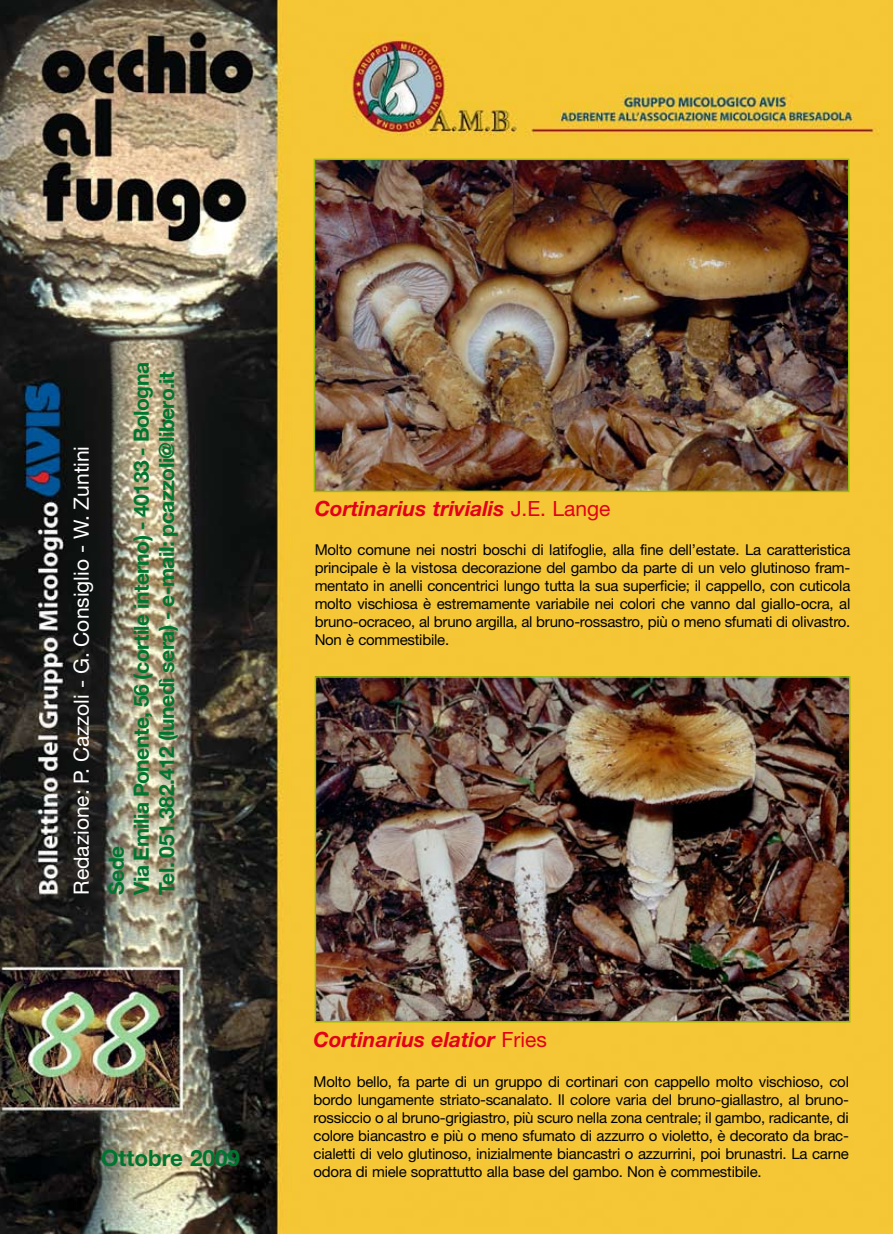
<style>
.page{position:relative;width:893px;height:1234px;background:#fff}
.page>*{position:absolute;margin:0;border:0;box-sizing:border-box;transform-origin:0 0}
.t1{font:700 22.5px "Helvetica Neue";color:#007530}
.t2{font:700 21px/25.2px "Helvetica Neue";letter-spacing:-.025em;color:#007530}
.t3{font:italic 700 21px "Helvetica Neue";color:#e2001a}
.t4{font:21px "Helvetica Neue";color:#fff}
.t5{font:15px/18px "Helvetica Neue";letter-spacing:-.015em;color:#000;text-align:justify}
.s1{font-weight:400;font-style:normal}
</style>
<div class="page">
<img style="left:0;top:0;width:893px;height:1233px">
<img style="left:317px;top:161px;width:529px;height:328px">
<div style="left:314px;top:158px;width:535px;height:334px;border:2px solid #97be0d"></div>
<img style="left:318px;top:679px;width:529px;height:340px">
<div style="left:315px;top:676px;width:535px;height:346px;border:2px solid #97be0d"></div>
<h2 class="t4" style="left:69px;top:894px;width:450px;rotate:-90deg">Redazione: P. Cazzoli - G. Consiglio - W. Zuntini</h2>
<h2 class="t2" style="left:103px;top:894px;width:533px;rotate:-90deg">Sede<br>Via Emilia Ponente, 56 (cortile interno) - 40133 - Bologna<br>Tel. 051.382.412 (lunedì sera) - e-mail: pcazzoli@libero.it</h2>
<h1 class="t1" style="left:101px;top:1143px;width:141px">Ottobre 2009</h1>
<h2 class="t3" style="left:315px;top:495px;width:297px">Cortinarius trivialis <span class="s1">J.E. Lange</span></h2>
<p class="t5" style="left:315px;top:540px;width:537px">Molto comune nei nostri boschi di latifoglie, alla fine dell’estate. La caratteristica principale è la vistosa decorazione del gambo da parte di un velo glutinoso fram&shy;mentato in anelli concentrici lungo tutta la sua superficie; il cappello, con cuticola molto vischiosa è estremamente variabile nei colori che vanno dal giallo-ocra, al bruno-ocraceo, al bruno argilla, al bruno-rossastro, più o meno sfumati di olivastro.<br>Non è commestibile.</p>
<h2 class="t3" style="left:314px;top:1026px;width:235px">Cortinarius elatior <span class="s1">Fries</span></h2>
<p class="t5" style="left:314px;top:1071px;width:537px">Molto bello, fa parte di un gruppo di cortinari con cappello molto vischioso, col bordo lungamente striato-scanalato. Il colore varia del bruno-giallastro, al bruno&shy;rossiccio o al bruno-grigiastro, più scuro nella zona centrale; il gambo, radicante, di colore biancastro e più o meno sfumato di azzurro o violetto, è decorato da brac&shy;cialetti di velo glutinoso, inizialmente biancastri o azzurrini, poi brunastri. La carne odora di miele soprattutto alla base del gambo. Non è commestibile.</p>
</div>
